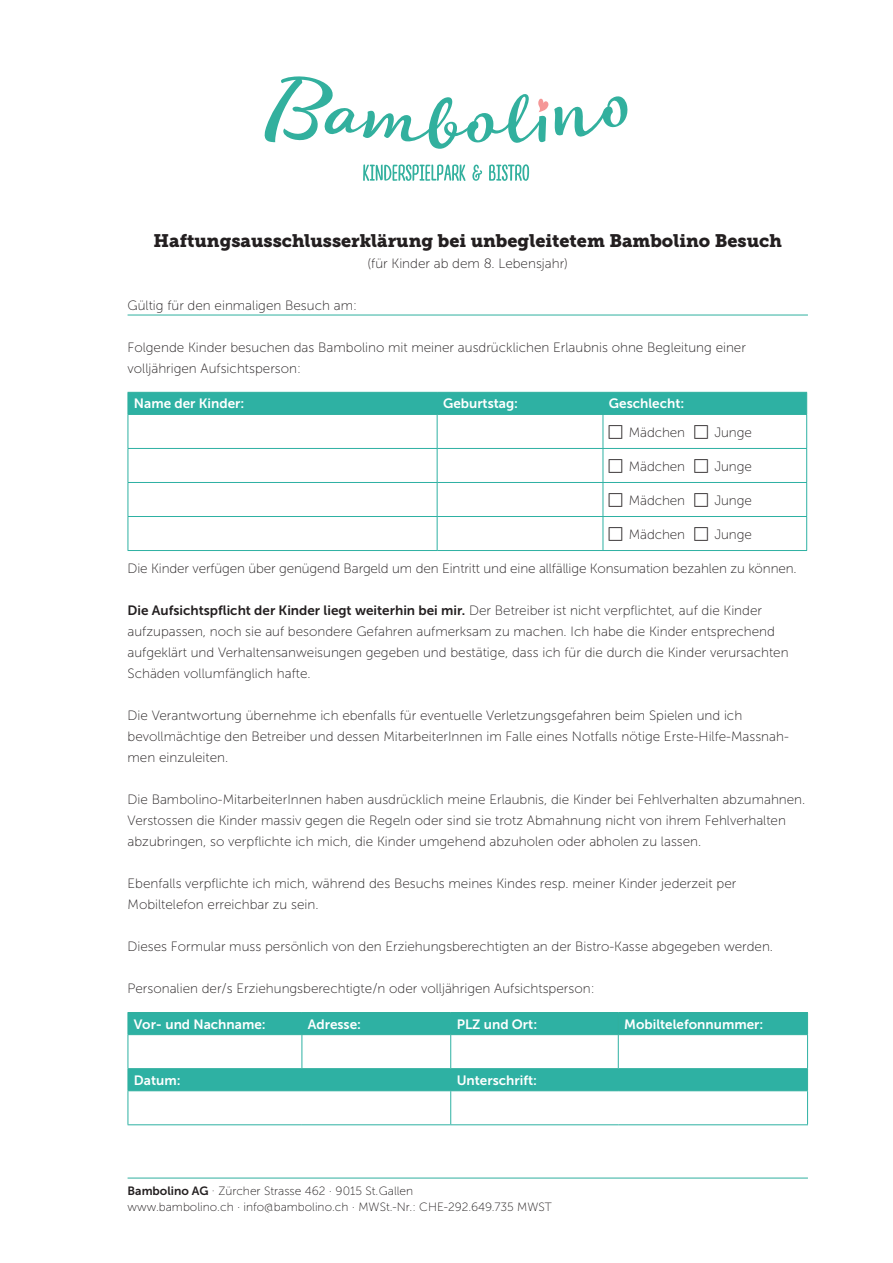
<style>
.page{position:relative;width:893px;height:1263px;background:#fff}
.page>*{position:absolute;margin:0;border:0;box-sizing:border-box;transform-origin:0 0}
.t1{font:18px "Museo Slab 900";color:#231f20}
.t2{font:13.5px/21px "Museo Sans 100";color:#231f20}
.t3{font:13.5px "Museo Sans 700";color:#fff}
.t4{font:13.5px "Museo Sans 700";color:#231f20}
.t5{font:12px/16.5px "Museo Sans 100";color:#231f20}
.s1{font-family:"Museo Sans 100"}
.s2{font-family:"Museo Sans 700"}
</style>
<div class="page">
<svg style="left:554px;top:96px;width:74px;height:41px"></svg>
<svg style="left:264px;top:76px;width:284px;height:73px"></svg>
<svg style="left:363px;top:164px;width:103px;height:17px"></svg>
<svg style="left:472px;top:165px;width:10px;height:16px"></svg>
<svg style="left:489px;top:164px;width:40px;height:17px"></svg>
<hr style="left:128px;top:1178px;width:680px;height:1px;background:#30b09f">
<hr style="left:128px;top:315px;width:680px;height:1px;background:#30b09f">
<hr style="left:128px;top:415px;width:1px;height:33px;background:#2eb1a3">
<hr style="left:437px;top:415px;width:1px;height:33px;background:#2eb1a3">
<hr style="left:603px;top:415px;width:1px;height:33px;background:#2eb1a3">
<hr style="left:806px;top:415px;width:1px;height:33px;background:#2eb1a3">
<hr style="left:128px;top:448px;width:309px;height:1px;background:#2eb1a3">
<hr style="left:128px;top:449px;width:1px;height:33px;background:#2eb1a3">
<hr style="left:437px;top:448px;width:166px;height:1px;background:#2eb1a3">
<hr style="left:437px;top:449px;width:1px;height:33px;background:#2eb1a3">
<hr style="left:603px;top:448px;width:204px;height:1px;background:#2eb1a3">
<hr style="left:603px;top:449px;width:1px;height:33px;background:#2eb1a3">
<hr style="left:806px;top:449px;width:1px;height:33px;background:#2eb1a3">
<hr style="left:128px;top:482px;width:309px;height:1px;background:#2eb1a3">
<hr style="left:128px;top:483px;width:1px;height:33px;background:#2eb1a3">
<hr style="left:437px;top:482px;width:166px;height:1px;background:#2eb1a3">
<hr style="left:437px;top:483px;width:1px;height:33px;background:#2eb1a3">
<hr style="left:603px;top:482px;width:204px;height:1px;background:#2eb1a3">
<hr style="left:603px;top:483px;width:1px;height:33px;background:#2eb1a3">
<hr style="left:806px;top:483px;width:1px;height:33px;background:#2eb1a3">
<hr style="left:128px;top:516px;width:309px;height:1px;background:#2eb1a3">
<hr style="left:128px;top:517px;width:1px;height:33px;background:#2eb1a3">
<hr style="left:437px;top:516px;width:166px;height:1px;background:#2eb1a3">
<hr style="left:437px;top:517px;width:1px;height:33px;background:#2eb1a3">
<hr style="left:603px;top:516px;width:204px;height:1px;background:#2eb1a3">
<hr style="left:603px;top:517px;width:1px;height:33px;background:#2eb1a3">
<hr style="left:806px;top:517px;width:1px;height:33px;background:#2eb1a3">
<hr style="left:128px;top:550px;width:309px;height:1px;background:#2eb1a3">
<hr style="left:437px;top:550px;width:166px;height:1px;background:#2eb1a3">
<hr style="left:603px;top:550px;width:204px;height:1px;background:#2eb1a3">
<div style="left:128px;top:392px;width:679px;height:22px;background:#2eb1a3"></div>
<hr style="left:128px;top:414px;width:309px;height:1px;background:#30b09f">
<hr style="left:437px;top:414px;width:166px;height:1px;background:#30b09f">
<hr style="left:603px;top:414px;width:204px;height:1px;background:#30b09f">
<svg style="left:129px;top:1013px;width:678px;height:77px;fill:#2eb1a3"></svg>
<hr style="left:128px;top:1035px;width:1px;height:33px;background:#2eb1a3">
<hr style="left:302px;top:1035px;width:1px;height:33px;background:#2eb1a3">
<hr style="left:450px;top:1035px;width:1px;height:33px;background:#2eb1a3">
<hr style="left:618px;top:1035px;width:1px;height:33px;background:#2eb1a3">
<hr style="left:807px;top:1035px;width:1px;height:33px;background:#2eb1a3">
<hr style="left:128px;top:1091px;width:1px;height:33px;background:#2eb1a3">
<hr style="left:450px;top:1091px;width:1px;height:33px;background:#2eb1a3">
<hr style="left:807px;top:1091px;width:1px;height:33px;background:#2eb1a3">
<hr style="left:128px;top:1124px;width:174px;height:1px;background:#2eb1a3">
<hr style="left:302px;top:1124px;width:149px;height:1px;background:#2eb1a3">
<hr style="left:451px;top:1124px;width:167px;height:1px;background:#2eb1a3">
<hr style="left:618px;top:1124px;width:190px;height:1px;background:#2eb1a3">
<hr style="left:128px;top:1012px;width:174px;height:1px;background:#30b09f">
<svg style="left:128px;top:1013px;width:1px;height:21px"></svg>
<hr style="left:302px;top:1012px;width:149px;height:1px;background:#30b09f">
<hr style="left:451px;top:1012px;width:167px;height:1px;background:#30b09f">
<hr style="left:618px;top:1012px;width:190px;height:1px;background:#30b09f">
<svg style="left:618px;top:1013px;width:1px;height:21px"></svg>
<svg style="left:807px;top:1013px;width:1px;height:21px"></svg>
<hr style="left:128px;top:1034px;width:174px;height:1px;background:#30b09f">
<hr style="left:302px;top:1034px;width:149px;height:1px;background:#30b09f">
<hr style="left:451px;top:1034px;width:167px;height:1px;background:#30b09f">
<hr style="left:618px;top:1034px;width:190px;height:1px;background:#30b09f">
<hr style="left:128px;top:1068px;width:174px;height:1px;background:#30b09f">
<svg style="left:128px;top:1069px;width:1px;height:21px"></svg>
<hr style="left:302px;top:1068px;width:149px;height:1px;background:#30b09f">
<hr style="left:451px;top:1068px;width:167px;height:1px;background:#30b09f">
<hr style="left:618px;top:1068px;width:190px;height:1px;background:#30b09f">
<svg style="left:807px;top:1069px;width:1px;height:21px"></svg>
<hr style="left:128px;top:1090px;width:174px;height:1px;background:#30b09f">
<hr style="left:302px;top:1090px;width:149px;height:1px;background:#30b09f">
<hr style="left:451px;top:1090px;width:167px;height:1px;background:#30b09f">
<hr style="left:618px;top:1090px;width:190px;height:1px;background:#30b09f">
<h1 class="t1" style="left:154px;top:231px;width:630px">Haftungsausschlusserklärung bei unbegleitetem Bambolino Besuch</h1>
<p class="t2" style="left:367px;top:253px;width:202px">(für Kinder ab dem 8. Lebensjahr)</p>
<p class="t2" style="left:128px;top:295px;width:231px">Gültig für den einmaligen Besuch am:</p>
<p class="t2" style="left:128px;top:337px;width:620px">Folgende Kinder besuchen das Bambolino mit meiner ausdrücklichen Erlaubnis ohne Begleitung einer volljährigen Aufsichtsperson:</p>
<p class="t3" style="left:134px;top:396px;width:112px">Name der Kinder:</p>
<p class="t3" style="left:443px;top:396px;width:77px">Geburtstag:</p>
<p class="t3" style="left:609px;top:396px;width:77px">Geschlecht:</p>
<p class="t2" style="left:629px;top:422px;width:58px">Mädchen</p>
<p class="t2" style="left:714px;top:422px;width:39px">Junge</p>
<p class="t2" style="left:629px;top:456px;width:58px">Mädchen</p>
<p class="t2" style="left:714px;top:456px;width:39px">Junge</p>
<p class="t2" style="left:629px;top:490px;width:58px">Mädchen</p>
<p class="t2" style="left:714px;top:490px;width:39px">Junge</p>
<p class="t2" style="left:629px;top:524px;width:58px">Mädchen</p>
<p class="t2" style="left:714px;top:524px;width:39px">Junge</p>
<p class="t2" style="left:128px;top:558px;width:671px">Die Kinder verfügen über genügend Bargeld um den Eintritt und eine allfällige Konsumation bezahlen zu können.</p>
<p class="t4" style="left:128px;top:603px;width:636px">Die Aufsichtspflicht der Kinder liegt weiterhin bei mir. <span class="s1">Der Betreiber ist nicht verpflichtet, auf die Kinder</span></p>
<p class="t2" style="left:128px;top:621px;width:663px">aufzupassen, noch sie auf besondere Gefahren aufmerksam zu machen. Ich habe die Kinder entsprechend aufgeklärt und Verhaltensanweisungen gegeben und bestätige, dass ich für die durch die Kinder verursachten<br>Schäden vollumfänglich hafte.</p>
<p class="t2" style="left:128px;top:705px;width:663px">Die Verantwortung übernehme ich ebenfalls für eventuelle Verletzungsgefahren beim Spielen und ich bevollmächtige den Betreiber und dessen MitarbeiterInnen im Falle eines Notfalls nötige Erste-Hilfe-Massnah&shy;men einzuleiten.</p>
<p class="t2" style="left:128px;top:789px;width:679px">Die Bambolino-MitarbeiterInnen haben ausdrücklich meine Erlaubnis, die Kinder bei Fehlverhalten abzumahnen.<br>Verstossen die Kinder massiv gegen die Regeln oder sind sie trotz Abmahnung nicht von ihrem Fehlverhalten abzubringen, so verpflichte ich mich, die Kinder umgehend abzuholen oder abholen zu lassen.</p>
<p class="t2" style="left:128px;top:873px;width:610px">Ebenfalls verpflichte ich mich, während des Besuchs meines Kindes resp. meiner Kinder jederzeit per<br>Mobiltelefon erreichbar zu sein.</p>
<p class="t2" style="left:128px;top:936px;width:647px">Dieses Formular muss persönlich von den Erziehungsberechtigten an der Bistro-Kasse abgegeben werden.</p>
<p class="t2" style="left:128px;top:978px;width:469px">Personalien der/s Erziehungsberechtigte/n oder volljährigen Aufsichtsperson:</p>
<p class="t3" style="left:134px;top:1016px;width:133px">Vor- und Nachname:</p>
<p class="t3" style="left:308px;top:1016px;width:55px">Adresse:</p>
<p class="t3" style="left:457px;top:1016px;width:82px">PLZ und Ort:</p>
<p class="t3" style="left:624px;top:1016px;width:141px">Mobiltelefonnummer:</p>
<p class="t3" style="left:134px;top:1072px;width:48px">Datum:</p>
<p class="t3" style="left:457px;top:1072px;width:82px">Unterschrift:</p>
<p class="t5" style="left:128px;top:1183px;width:426px"><span class="s2">Bambolino AG</span> · Zürcher Strasse 462 · 9015 St.Gallen<br>www.bambolino.ch · info@bambolino.ch · MWSt.-Nr.: CHE-292.649.735 MWST</p>
</div>
